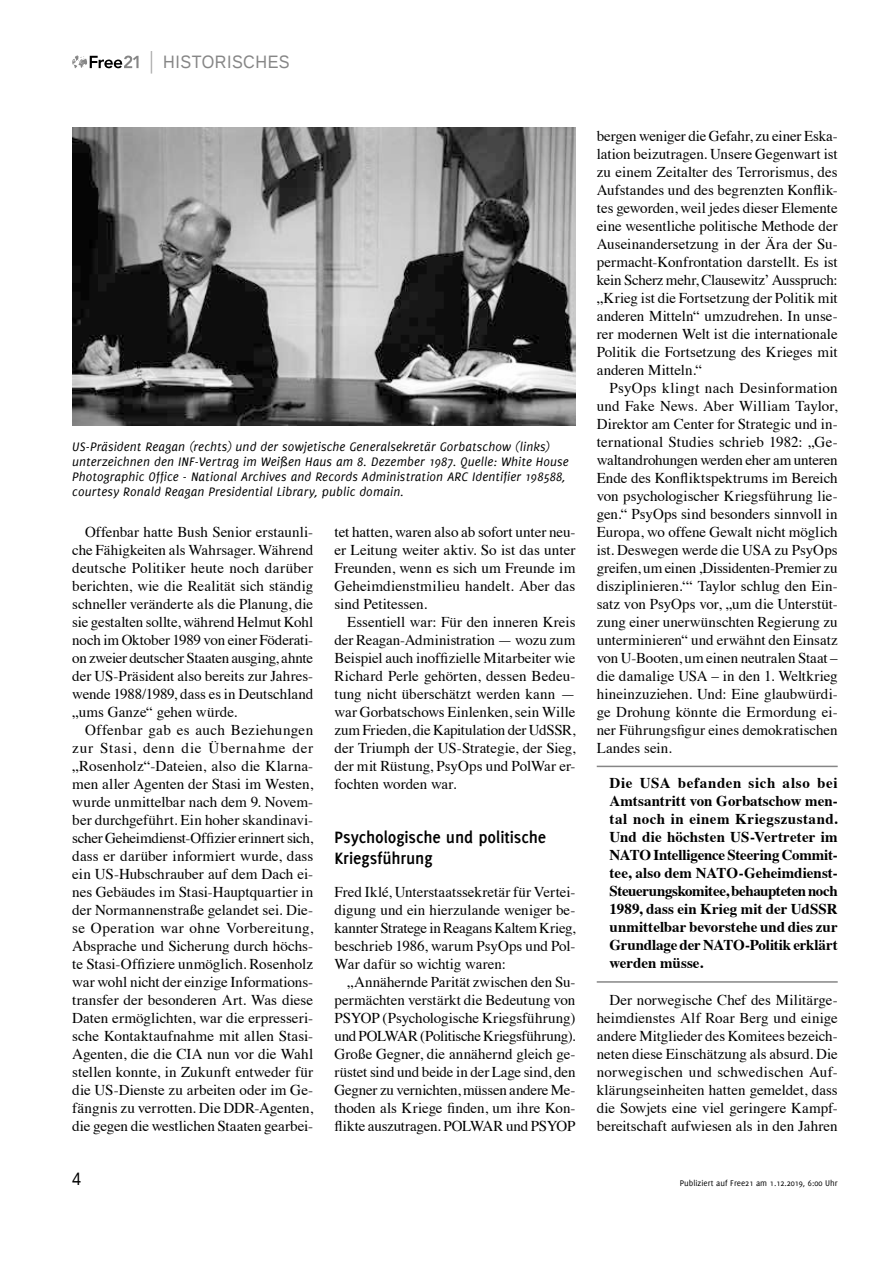
<style>
.page{position:relative;width:893px;height:1263px;background:#fff}
.page>*{position:absolute;margin:0;border:0;box-sizing:border-box;transform-origin:0 0}
.t1{font:700 18px/21px "Delicious";letter-spacing:-.005em;color:#000}
.t2{font:18px "Liberation Sans";letter-spacing:.03em;color:#868686;scale:.9 1}
.t3{font:18px "Liberation Sans";color:#000;scale:.9 1}
.t4{font:15px/18px "Times";color:#000;text-align:justify}
.t5{font:700 15px/18px "Times";letter-spacing:-.005em;color:#000;text-align:justify}
.t6{font:italic 13.5px/15px "Delicious";letter-spacing:.01em;color:#000}
.t7{font:9px "Delicious";color:#000}
</style>
<div class="page">
<svg style="left:72px;top:55px;width:67px;height:13px"></svg>
<svg style="left:151px;top:51px;width:1px;height:23px"></svg>
<hr style="left:597px;top:766px;width:241px;height:1px;background:#868686">
<hr style="left:597px;top:981px;width:241px;height:2px;background:#868686">
<img style="left:72px;top:128px;width:503px;height:297px">
<p class="t2" style="left:163px;top:52px;width:142px">HISTORISCH ES</p>
<p class="t6" style="left:72px;top:439px;width:498px">US-Präsident Reagan (rechts) und der sowjetische Generalsekretär Gorbatschow (links) unterzeichnen den INF-Vertrag im Weißen Haus am 8. Dezember 1987. Quelle: White House Photographic Office - National Archives and Records Administration ARC Identifier 198588, courtesy Ronald Reagan Presidential Library, public domain.</p>
<p class="t4" style="left:72px;top:522px;width:242px;text-indent:13px">Offenbar hatte Bush Senior erstaunli&shy;che Fähigkeiten als Wahrsager. Während deutsche Politiker heute noch darüber berichten, wie die Realität sich ständig schneller veränderte als die Planung, die sie gestalten sollte, während Helmut Kohl noch im Oktober 1989 von einer Föderati&shy;on zweier deutscher Staaten ausging, ahnte der US-Präsident also bereits zur Jahres&shy;wende 1988/1989, dass es in Deutschland „ums Ganze“ gehen würde.</p>
<p class="t4" style="left:72px;top:720px;width:242px;text-indent:13px">Offenbar gab es auch Beziehungen zur Stasi, denn die Übernahme der „Rosenholz“-Dateien, also die Klarna&shy;men aller Agenten der Stasi im Westen, wurde unmittelbar nach dem 9. Novem&shy;ber durchgeführt. Ein hoher skandinavi&shy;scher Geheimdienst-Offizier erinnert sich, dass er darüber informiert wurde, dass ein US-Hubschrauber auf dem Dach ei&shy;nes Gebäudes im Stasi-Hauptquartier in der Normannenstraße gelandet sei. Die&shy;se Operation war ohne Vorbereitung, Absprache und Sicherung durch höchs&shy;te Stasi-Offiziere unmöglich. Rosenholz war wohl nicht der einzige Informations&shy;transfer der besonderen Art. Was diese Daten ermöglichten, war die erpresseri&shy;sche Kontaktaufnahme mit allen Stasi-Agenten, die die CIA nun vor die Wahl stellen konnte, in Zukunft entweder für die US-Dienste zu arbeiten oder im Ge&shy;fängnis zu verrotten. Die DDR-Agenten, die gegen die westlichen Staaten gearbei-</p>
<p class="t4" style="left:334px;top:522px;width:242px">tet hatten, waren also ab sofort unter neu&shy;er Leitung weiter aktiv. So ist das unter Freunden, wenn es sich um Freunde im Geheimdienstmilieu handelt. Aber das sind Petitessen.</p>
<p class="t4" style="left:334px;top:612px;width:242px;text-indent:13px">Essentiell war: Für den inneren Kreis der Reagan-Administration — wozu zum Beispiel auch inoffizielle Mitarbeiter wie Richard Perle gehörten, dessen Bedeu&shy;tung nicht überschätzt werden kann — war Gorbatschows Einlenken, sein Wille zum Frieden, die Kapitulation der UdSSR, der Triumph der US-Strategie, der Sieg, der mit Rüstung, PsyOps und PolWar er&shy;fochten worden war.</p>
<p class="t1" style="left:334px;top:827px;width:213px">Psychologische und politische<br>Kriegsführung</p>
<p class="t4" style="left:334px;top:882px;width:242px">Fred Iklé, Unterstaatssekretär für Vertei&shy;digung und ein hierzulande weniger be&shy;kannter Stratege in Reagans Kaltem Krieg, beschrieb 1986, warum PsyOps und Pol-War dafür so wichtig waren:</p>
<p class="t4" style="left:334px;top:972px;width:242px;text-indent:13px">„Annähernde Parität zwischen den Su&shy;permächten verstärkt die Bedeutung von PSYOP (Psychologische Kriegsführung) und POLWAR (Politische Kriegsführung).<br>Große Gegner, die annähernd gleich ge&shy;rüstet sind und beide in der Lage sind, den Gegner zu vernichten, müssen andere Me&shy;thoden als Kriege finden, um ihre Kon&shy;flikte auszutragen. POLWAR und PSYOP</p>
<p class="t4" style="left:597px;top:126px;width:242px">bergen weniger die Gefahr, zu einer Eska&shy;lation beizutragen. Unsere Gegenwart ist zu einem Zeitalter des Terrorismus, des Aufstandes und des begrenzten Konflik&shy;tes geworden, weil jedes dieser Elemente eine wesentliche politische Methode der Auseinandersetzung in der Ära der Su&shy;permacht-Konfrontation darstellt. Es ist kein Scherz mehr, Clausewitz’ Ausspruch: „Krieg ist die Fortsetzung der Politik mit anderen Mitteln“ umzudrehen. In unse&shy;rer modernen Welt ist die internationale Politik die Fortsetzung des Krieges mit anderen Mitteln.“</p>
<p class="t4" style="left:597px;top:378px;width:242px;text-indent:13px">PsyOps klingt nach Desinformation und Fake News. Aber William Taylor, Direktor am Center for Strategic und in&shy;ternational Studies schrieb 1982: „Ge&shy;waltandrohungen werden eher am unteren Ende des Konfliktspektrums im Bereich von psychologischer Kriegsführung lie&shy;gen.“ PsyOps sind besonders sinnvoll in Europa, wo offene Gewalt nicht möglich ist. Deswegen werde die USA zu PsyOps greifen, um einen ,Dissidenten-Premier zu disziplinieren.‘“ Taylor schlug den Ein&shy;satz von PsyOps vor, „um die Unterstüt&shy;zung einer unerwünschten Regierung zu unterminieren“ und erwähnt den Einsatz von U-Booten, um einen neutralen Staat – die damalige USA – in den 1. Weltkrieg hineinzuziehen. Und: Eine glaubwürdi&shy;ge Drohung könnte die Ermordung ei&shy;ner Führungsfigur eines demokratischen Landes sein.</p>
<p class="t5" style="left:609px;top:773px;width:230px">Die USA befanden sich also bei Amtsantritt von Gorbatschow men&shy;tal noch in einem Kriegszustand.<br>Und die höchsten US-Vertreter im NATO Intelligence Steering Commit&shy;tee, also dem NATO-Geheimdienst-Steuerungskomitee, behaupteten noch 1989, dass ein Krieg mit der UdSSR unmittelbar bevorstehe und dies zur Grundlage der NATO-Politik erklärt werden müsse.</p>
<p class="t4" style="left:597px;top:990px;width:242px;text-indent:13px">Der norwegische Chef des Militärge&shy;heimdienstes Alf Roar Berg und einige andere Mitglieder des Komitees bezeich&shy;neten diese Einschätzung als absurd. Die norwegischen und schwedischen Auf&shy;klärungseinheiten hatten gemeldet, dass die Sowjets eine viel geringere Kampf&shy;bereitschaft aufwiesen als in den Jahren</p>
<p class="t3" style="left:72px;top:1169px;width:12px">4</p>
<p class="t7" style="left:680px;top:1178px;width:159px">Publiziert auf Free21 am 1.12.2019, 6:00 Uhr</p>
</div>
